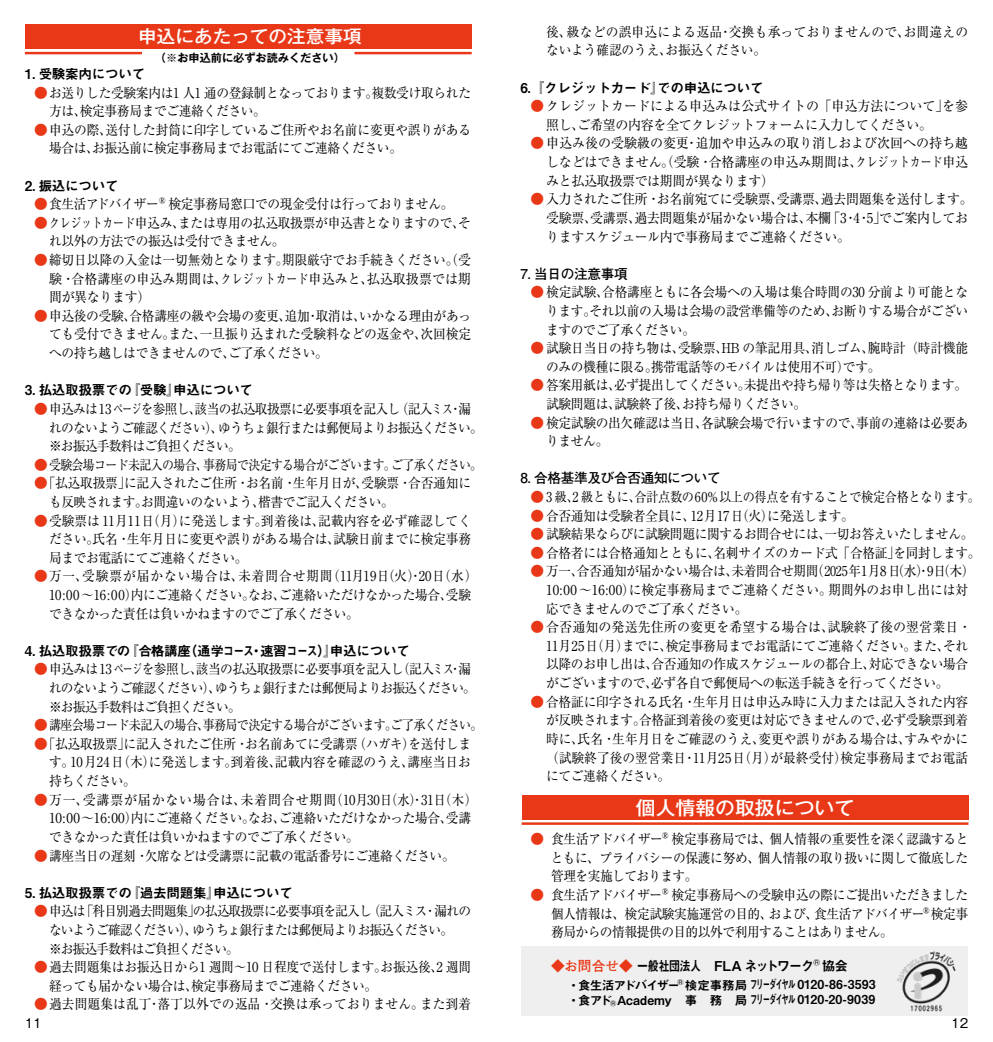
<style>
.page{position:relative;width:993px;height:1042px;background:#fff}
.page>*{position:absolute;margin:0;border:0;box-sizing:border-box;transform-origin:0 0}
.t1{font:500 18.9px "Gothic MB101 Pro";color:#fff;scale:1.05 1}
.t2{font:500 17.68px "Gothic MB101 Pro";color:#fff;scale:1.05 1}
.t3{font:13.65px/18.6px "Ryumin Pro";letter-spacing:-.025em;color:#000;scale:.93 1}
.t4{font:13.65px/18.6px "Ryumin Pro";letter-spacing:-.025em;color:#000;scale:.95 1}
.t5{font:13.65px "Midashi Go Pro MB31";letter-spacing:-.025em;color:#000}
.t6{font:13.65px/18.6px "Ryumin Pro";letter-spacing:-.055em;color:#000;scale:.93 1}
.t7{font:13.65px/18.6px "Ryumin Pro";letter-spacing:-.06em;color:#000;scale:.93 1}
.t8{font:13.65px/18.6px "Ryumin Pro";letter-spacing:-.07em;color:#000;scale:.93 1}
.t9{font:13.65px/18.6px "Ryumin Pro";color:#000;scale:.95 1}
.t10{font:13.65px/18.6px "Ryumin Pro";letter-spacing:-.025em;color:#000;scale:.8 1}
.t11{font:13.65px/18.6px "Ryumin Pro";letter-spacing:.02em;color:#000;scale:.93 1}
.t12{font:13.65px "Ryumin Pro";letter-spacing:-.05em;color:#000;scale:.87 1}
.t13{font:13.65px "Ryumin Pro";letter-spacing:-.05em;color:#000;scale:.88 1}
.t14{font:13.65px "Ryumin Pro";letter-spacing:-.025em;color:#000;scale:.89 1}
.t15{font:13.65px "Ryumin Pro";letter-spacing:-.005em;color:#000;scale:.93 1}
.t16{font:13.65px "Ryumin Pro";letter-spacing:.01em;color:#000;scale:.93 1}
.t17{font:700 13.65px "Futo Go B101 Pro";letter-spacing:-.025em;color:#000}
.t18{font:13.65px "Midashi Go Pro MB31";letter-spacing:-.045em;color:#000;scale:.8 1}
.t19{font:700 13.65px "Gothic MB101 Pro";color:#e83817}
.t20{font:12.42px/15.4px "Midashi Go Pro MB31";letter-spacing:-.02em;color:#000}
.t21{font:12.42px "Gothic MB101 Pro";color:#000}
.t22{font:700 11.2px "Gothic MB101 Pro De";color:#000}
.s1{font-family:"Gothic MB101 Pro";font-weight:700;color:#e83817}
.s2{font-family:"Futo Go B101 Pro";font-weight:700;color:#e83817}
.s3{font-family:"Shin Go Pro";font-weight:300}
.s4{font-family:"Gothic MB101 Pro"}
</style>
<div class="page">
<div style="left:25px;top:24px;width:447px;height:25px;background:#e83817"></div>
<hr style="left:25px;top:52px;width:117px;height:2px;background:#e83817">
<hr style="left:354px;top:52px;width:117px;height:2px;background:#e83817">
<div style="left:521px;top:795px;width:447px;height:25px;background:#e83817"></div>
<hr style="left:521px;top:822px;width:447px;height:3px;background:#e83817">
<div style="left:521px;top:946px;width:446px;height:69px;background:#efefef"></div>
<img style="left:896px;top:951px;width:60px;height:61px">
<p class="t2" style="left:138px;top:22px;width:214px">申込にあたっての注意事項</p>
<p class="t22" style="left:155px;top:48px;width:191px">（※お申込前に必ずお読みください）</p>
<p class="t3" style="left:49px;top:82px;width:455px;text-indent:-15px"><span class="s1">●</span>お送りした受験案内は1 人1 通の登録制となっております。複数受け取られた方は、検定事務局までご連絡ください。</p>
<p class="t3" style="left:49px;top:119px;width:455px;text-indent:-15px"><span class="s1">●</span>申込の際、送付した封筒に印字しているご住所やお名前に変更や誤りがある場合は、お振込前に検定事務局までお電話にてご連絡ください。</p>
<p class="t5" style="left:25px;top:63px;width:122px">1. 受験案内について</p>
<p class="t5" style="left:25px;top:175px;width:95px">2. 振込について</p>
<p class="t3" style="left:34px;top:194px;width:452px"><span class="s1">●</span>食生活アドバイザーR 検定事務局窓口での現金受付は行っておりません。</p>
<p class="t10" style="left:49px;top:212px;width:528px;text-indent:-15px"><span class="s1">●</span>クレジットカード申込み、または専用の払込取扱票が申込書となりますので、それ以外の方法での振込は受付できません。</p>
<p class="t3" style="left:49px;top:250px;width:455px;text-align:justify;text-indent:-15px"><span class="s1">●</span>締切日以降の入金は一切無効となります。期限厳守でお手続きください。（受験・合格講座の申込み期間は、クレジットカード申込みと、払込取扱票では期間が異なります）</p>
<p class="t3" style="left:49px;top:306px;width:455px;text-align:justify;text-indent:-15px"><span class="s1">●</span>申込後の受験、合格講座の級や会場の変更、追加・取消は、いかなる理由があっても受付できません。また、一旦振り込まれた受験料などの返金や、次回検定への持ち越しはできませんので、ご了承ください。</p>
<p class="t5" style="left:25px;top:379px;width:230px">3. 払込取扱票での『受験』申込について</p>
<p class="t6" style="left:49px;top:399px;width:468px;text-indent:-15px"><span class="s1">●</span>申込みは13 ページを参照し、該当の払込取扱票に必要事項を記入し（記入ミス・漏れのないようご確認ください）、ゆうちょ銀行または郵便局よりお振込ください。※お振込手数料はご負担ください。</p>
<p class="t12" style="left:34px;top:454px;width:516px"><span class="s1">●</span>受験会場コード未記入の場合、事務局で決定する場合がございます。ご了承ください。</p>
<p class="t3" style="left:43px;top:473px;width:462px">「払込取扱票」に記入されたご住所・お名前・生年月日が、受験票・合否通知に</p>
<p class="t3" style="left:49px;top:492px;width:372px">も反映されます。お間違いのないよう、楷書でご記入ください。</p>
<p class="t3" style="left:49px;top:510px;width:455px;text-align:justify;text-indent:-15px"><span class="s1">●</span>受験票は 11月11日（月）に発送します。到着後は、記載内容を必ず確認してください。氏名・生年月日に変更や誤りがある場合は、試験日前までに検定事務局までお電話にてご連絡ください。</p>
<p class="t3" style="left:49px;top:566px;width:462px;text-indent:-15px"><span class="s1">●</span>万一、受験票が届かない場合は、未着問合せ期間（11月19日（火）・20日（水）<br>10:00 〜16:00）内にご連絡ください。なお、ご連絡いただけなかった場合、受験できなかった責任は負いかねますのでご了承ください。</p>
<p class="t19" style="left:34px;top:472px;width:15px">●</p>
<p class="t5" style="left:25px;top:640px;width:387px">4. 払込取扱票での『合格講座（通学コース・速習コース）』申込について</p>
<p class="t7" style="left:49px;top:659px;width:460px;text-indent:-15px"><span class="s1">●</span>申込みは13 ページを参照し、該当の払込取扱票に必要事項を記入し（記入ミス・漏れのないようご確認ください）、ゆうちょ銀行または郵便局よりお振込ください。※お振込手数料はご負担ください。</p>
<p class="t13" style="left:34px;top:714px;width:511px"><span class="s1">●</span>講座会場コード未記入の場合、事務局で決定する場合がございます。ご了承ください。</p>
<p class="t3" style="left:43px;top:733px;width:462px">「払込取扱票」に記入されたご住所・お名前あてに受講票（ハガキ）を送付しま</p>
<p class="t15" style="left:49px;top:751px;width:455px">す。10月24日（木）に発送します。到着後、記載内容を確認のうえ、講座当日お</p>
<p class="t3" style="left:49px;top:771px;width:95px">持ちください。</p>
<p class="t4" style="left:49px;top:789px;width:452px;text-indent:-15px"><span class="s1">●</span>万一、受講票が届かない場合は、未着問合せ期間（10月30日（水）・31日（木）<br>10:00〜16:00）内にご連絡ください。なお、ご連絡いただけなかった場合、受講できなかった責任は負いかねますのでご了承ください。</p>
<p class="t3" style="left:34px;top:845px;width:453px"><span class="s1">●</span>講座当日の遅刻・欠席などは受講票に記載の電話番号にご連絡ください。</p>
<p class="t19" style="left:34px;top:732px;width:15px">●</p>
<p class="t5" style="left:25px;top:881px;width:270px">5. 払込取扱票での『過去問題集』申込について</p>
<p class="t8" style="left:49px;top:901px;width:455px;text-indent:-15px"><span class="s1">●</span> 申込は「科目別過去問題集」の払込取扱票に必要事項を記入し（記入ミス・漏れのないようご確認ください）、ゆうちょ銀行または郵便局よりお振込ください。<br>※お振込手数料はご負担ください。</p>
<p class="t3" style="left:49px;top:957px;width:455px;text-indent:-15px"><span class="s1">●</span>過去問題集はお振込日から1 週間〜10 日程度で送付します。お振込後、2 週間経っても届かない場合は、検定事務局までご連絡ください。</p>
<p class="t16" style="left:34px;top:993px;width:471px"><span class="s1">●</span>過去問題集は乱丁・落丁以外での返品・交換は承っておりません。また到着</p>
<p class="t11" style="left:546px;top:22px;width:455px">後、級などの誤申込による返品・交換も承っておりませんので、お間違えのないよう確認のうえ、お振込ください。</p>
<p class="t5" style="left:520px;top:77px;width:245px">6.『クレジットカード』での申込について</p>
<p class="t9" style="left:546px;top:96px;width:445px;text-indent:-16px"><span class="s1">●</span>クレジットカードによる申込みは公式サイトの「申込方法について」を参照し、ご希望の内容を全てクレジットフォームに入力してください。</p>
<p class="t4" style="left:546px;top:133px;width:445px;text-align:justify;text-indent:-16px"><span class="s1">●</span>申込み後の受験級の変更・追加や申込みの取り消しおよび次回への持ち越しなどはできません。（受験・合格講座の申込み期間は、クレジットカード申込みと払込取扱票では期間が異なります）</p>
<p class="t4" style="left:546px;top:189px;width:450px;text-indent:-16px"><span class="s1">●</span> 入力されたご住所・お名前宛てに受験票、受講票、過去問題集を送付します。受験票、受講票、過去問題集が届かない場合は、本欄「3・4・5」でご案内しておりますスケジュール内で事務局までご連絡ください。</p>
<p class="t17" style="left:520px;top:263px;width:109px">7. 当日の注意事項</p>
<p class="t3" style="left:546px;top:282px;width:455px;text-align:justify;text-indent:-16px"><span class="s1">●</span> 検定試験、合格講座ともに各会場への入場は集合時間の30 分前より可能となります。それ以前の入場は会場の設営準備等のため、お断りする場合がございますのでご了承ください。</p>
<p class="t3" style="left:546px;top:338px;width:455px;text-indent:-16px"><span class="s1">●</span>試験日当日の持ち物は、受験票、HB の筆記用具、消しゴム、腕時計（時計機能のみの機種に限る。携帯電話等のモバイルは使用不可）です。</p>
<p class="t3" style="left:546px;top:375px;width:454px;text-indent:-16px"><span class="s1">●</span> 答案用紙は、必ず提出してください。未提出や持ち帰り等は失格となります。試験問題は、試験終了後、お持ち帰りください。</p>
<p class="t3" style="left:546px;top:412px;width:455px;text-indent:-16px"><span class="s1">●</span> 検定試験の出欠確認は当日、各試験会場で行いますので、事前の連絡は必要ありません。</p>
<p class="t17" style="left:520px;top:467px;width:202px">8. 合格基準及び合否通知について</p>
<p class="t14" style="left:530px;top:486px;width:506px"><span class="s1">●</span> 3 級、2 級ともに、合計点数の60%以上の得点を有することで検定合格となります。</p>
<p class="t3" style="left:530px;top:505px;width:349px"><span class="s1">●</span> 合否通知は受験者全員に、12月17日（火）に発送します。</p>
<p class="t3" style="left:530px;top:524px;width:477px"><span class="s1">●</span> 試験結果ならびに試験問題に関するお問合せには、一切お答えいたしません。</p>
<p class="t3" style="left:530px;top:542px;width:485px"><span class="s1">●</span> 合格者には合格通知とともに、名刺サイズのカード式「合格証」を同封します。</p>
<p class="t3" style="left:546px;top:561px;width:462px;text-indent:-16px"><span class="s1">●</span> 万一、合否通知が届かない場合は、未着問合せ期間（2025年1月8日（水）・9日（木）<br>10:00〜16:00）に検定事務局までご連絡ください。期間外のお申し出には対応できませんのでご了承ください。</p>
<p class="t4" style="left:546px;top:617px;width:449px;text-indent:-16px"><span class="s1">●</span>合否通知の発送先住所の変更を希望する場合は、試験終了後の翌営業日・11月25日（月）までに、検定事務局までお電話にてご連絡ください。また、それ以降のお申し出は、合否通知の作成スケジュールの都合上、対応できない場合がございますので、必ず各自で郵便局への転送手続きを行ってください。</p>
<p class="t3" style="left:546px;top:691px;width:455px;text-align:justify;text-indent:-16px"><span class="s1">●</span> 合格証に印字される氏名・生年月日は申込み時に入力または記入された内容が反映されます。合格証到着後の変更は対応できませんので、必ず受験票到着時に、氏名・生年月日をご確認のうえ、変更や誤りがある場合は、すみやかに（試験終了後の翌営業日・11月25日（月）が最終受付）検定事務局までお電話にてご連絡ください。</p>
<p class="t19" style="left:530px;top:827px;width:15px">●</p>
<p class="t19" style="left:530px;top:883px;width:15px">●</p>
<h1 class="t1" style="left:635px;top:792px;width:209px">個人情報の取扱について</h1>
<p class="t3" style="left:550px;top:829px;width:450px">食生活アドバイザーR 検定事務局では、個人情報の重要性を深く認識するとともに、プライバシーの保護に努め、個人情報の取り扱いに関して徹底した管理を実施しております。<br>食生活アドバイザーR 検定事務局への受験申込の際にご提出いただきました個人情報は、検定試験実施運営の目的、および、食生活アドバイザーR 検定事務局からの情報提供の目的以外で利用することはありません。</p>
<p class="t18" style="left:551px;top:954px;width:372px"><span class="s2">◆お問合せ◆</span> 一般社団法人　FLA ネットワーク<span class="s3">R</span>協会</p>
<p class="t20" style="left:567px;top:975px;width:309px">・食生活アドバイザー<span class="s4">R</span> 検定事務局フリーダイヤル 0120-86-3593・食アド<span class="s4">R</span>Academy</p>
<p class="t20" style="left:684px;top:990px;width:192px">事 務 局フリーダイヤル 0120-20-9039</p>
<p class="t21" style="left:25px;top:1013px;width:18px">11</p>
<p class="t21" style="left:950px;top:1013px;width:18px">12</p>
</div>
